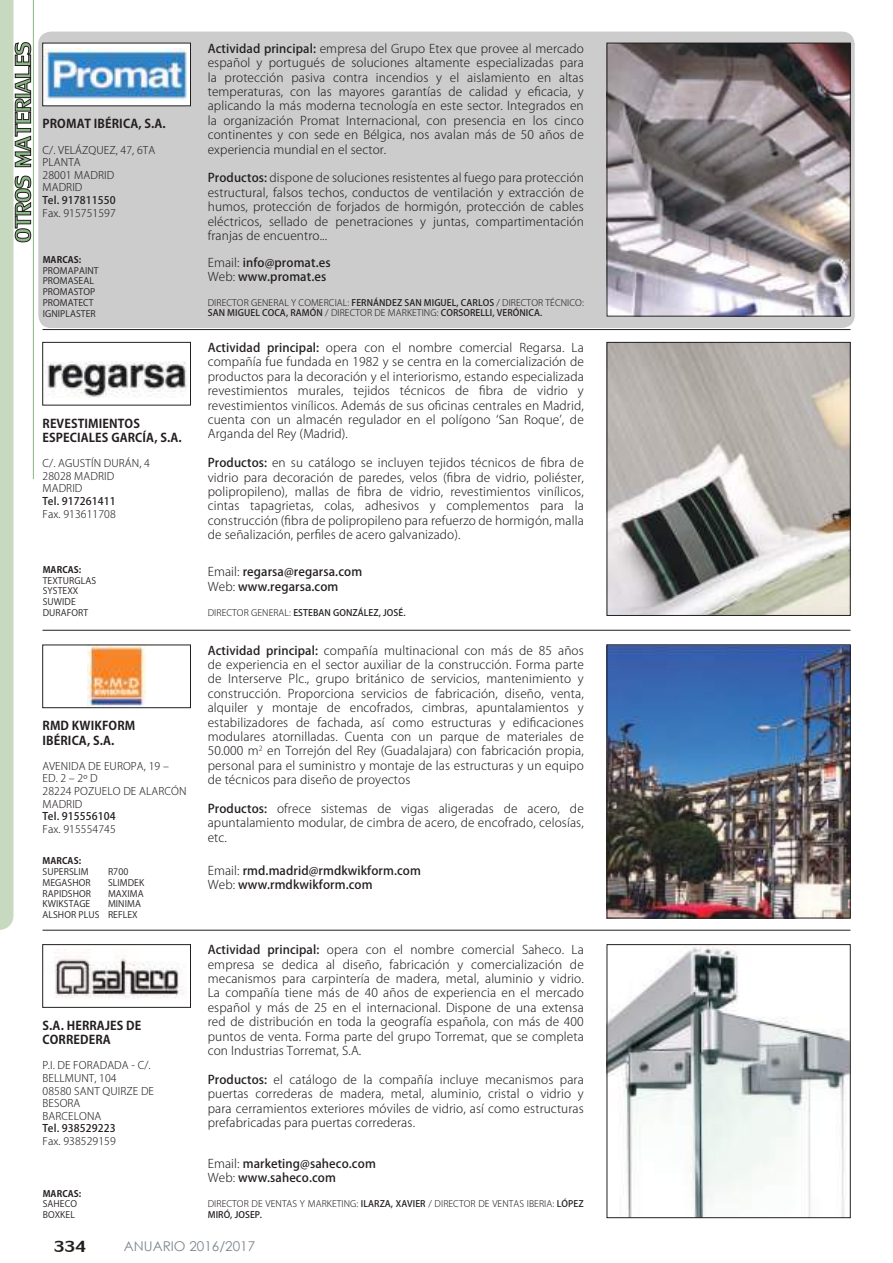
<style>
.page{position:relative;width:893px;height:1263px;background:#fff}
.page>*{position:absolute;margin:0;border:0;box-sizing:border-box;transform-origin:0 0}
.t1{font:24px "Lily UPC";color:#241f1f}
.t2{font:13.5px "Century Gothic";color:#80878d}
.t3{font:300 12px/14.4px "Koz Go Pro";letter-spacing:.01em;color:#241f1f;text-align:justify}
.t4{font:500 12px/14.4px "Koz Go Pro";letter-spacing:.01em;color:#241f1f}
.t5{font:700 12px/14.4px "Koz Go Pro";letter-spacing:.01em;color:#241f1f}
.t6{font:300 10.5px/12.6px "Koz Go Pro";letter-spacing:.01em;color:#241f1f}
.t7{font:500 10.5px "Koz Go Pro";letter-spacing:.01em;color:#241f1f}
.t8{font:300 9px/10.5px "Koz Go Pro";letter-spacing:.01em;color:#241f1f}
.t9{font:9px/10.8px "Koz Go Pro";letter-spacing:.01em;color:#241f1f}
.t10{font:500 9px "Koz Go Pro";letter-spacing:.01em;color:#241f1f}
.t11{font:700 9px "Koz Go Pro";letter-spacing:.01em;color:#241f1f}
.s1{font-weight:500}
.s2{font-weight:300}
</style>
<div class="page">
<div style="left:38px;top:32px;width:817px;height:296px;background:#cccccd;border-radius:13px"></div>
<hr style="left:43px;top:630px;width:807px;height:1px;background:#241f1f">
<hr style="left:43px;top:329px;width:807px;height:1px;background:#241f1f">
<img style="left:609px;top:45px;width:239px;height:269px">
<div style="left:607px;top:43px;width:243px;height:273px;border:1px solid #241f1f"></div>
<div style="left:43px;top:43px;width:147px;height:63px;background:#fff"></div>
<img style="left:45px;top:48px;width:142px;height:52px">
<img style="left:609px;top:344px;width:239px;height:270px">
<div style="left:607px;top:342px;width:243px;height:274px;border:1px solid #241f1f"></div>
<img style="left:45px;top:361px;width:142px;height:37px">
<div style="left:43px;top:342px;width:148px;height:63px;border:1px solid #241f1f"></div>
<hr style="left:43px;top:930px;width:807px;height:1px;background:#241f1f">
<img style="left:609px;top:946px;width:239px;height:270px">
<div style="left:607px;top:944px;width:243px;height:274px;border:1px solid #241f1f"></div>
<img style="left:54px;top:957px;width:132px;height:41px">
<div style="left:43px;top:944px;width:148px;height:63px;border:1px solid #241f1f"></div>
<img style="left:609px;top:647px;width:239px;height:269px">
<div style="left:607px;top:645px;width:243px;height:273px;border:1px solid #241f1f"></div>
<img style="left:88px;top:647px;width:57px;height:59px">
<div style="left:43px;top:645px;width:148px;height:63px;border:1px solid #241f1f"></div>
<svg style="left:0;top:0;width:31px;height:930px"></svg>
<hr style="left:33px;top:0;width:1px;height:479px;background:#8cb788">
<p class="t5" style="left:43px;top:117px;width:125px">PROMAT IBÉRICA, S.A.</p>
<p class="t6" style="left:43px;top:143px;width:114px">C/. VELÁZQUEZ, 47, 6TA<br>PLANTA<br>28001 MADRID<br>MADRID</p>
<p class="t7" style="left:43px;top:193px;width:75px">Tel. 917811550</p>
<p class="t6" style="left:43px;top:206px;width:75px">Fax. 915751597</p>
<p class="t11" style="left:43px;top:254px;width:40px">MARCAS:</p>
<p class="t9" style="left:43px;top:265px;width:57px">PROMAPAINT<br>PROMASEAL<br>PROMASTOP<br>PROMATECT<br>IGNIPLASTER</p>
<p class="t5" style="left:43px;top:417px;width:141px">REVESTIMIENTOS<br>ESPECIALES GARCÍA, S.A.</p>
<p class="t6" style="left:43px;top:457px;width:109px">C/. AGUSTÍN DURÁN, 4<br>28028 MADRID<br>MADRID</p>
<p class="t7" style="left:43px;top:494px;width:75px">Tel. 917261411</p>
<p class="t6" style="left:43px;top:507px;width:75px">Fax. 913611708</p>
<p class="t11" style="left:43px;top:564px;width:40px">MARCAS:</p>
<p class="t9" style="left:43px;top:575px;width:55px">TEXTURGLAS<br>SYSTEXX<br>SUWIDE<br>DURAFORT</p>
<p class="t5" style="left:43px;top:719px;width:94px">RMD KWIKFORM<br>IBÉRICA, S.A.</p>
<p class="t6" style="left:43px;top:760px;width:145px">AVENIDA DE EUROPA, 19 –<br>ED. 2 – 2º D<br>28224 POZUELO DE ALARCÓN<br>MADRID</p>
<p class="t7" style="left:43px;top:810px;width:75px">Tel. 915556104</p>
<p class="t6" style="left:43px;top:823px;width:75px">Fax. 915554745</p>
<p class="t11" style="left:43px;top:855px;width:40px">MARCAS:</p>
<p class="t9" style="left:43px;top:866px;width:58px">SUPERSLIM<br>MEGASHOR<br>RAPIDSHOR<br>KWIKSTAGE<br>ALSHOR PLUS</p>
<p class="t9" style="left:108px;top:866px;width:38px">R700<br>SLIMDEK<br>MAXIMA<br>MINIMA<br>REFLEX</p>
<p class="t5" style="left:43px;top:1019px;width:100px">S.A. HERRAJES DE<br>CORREDERA</p>
<p class="t6" style="left:43px;top:1059px;width:113px">P.I. DE FORADADA - C/.<br>BELLMUNT, 104<br>08580 SANT QUIRZE DE<br>BESORA<br>BARCELONA</p>
<p class="t7" style="left:43px;top:1122px;width:75px">Tel. 938529223</p>
<p class="t6" style="left:43px;top:1135px;width:75px">Fax. 938529159</p>
<p class="t11" style="left:43px;top:1187px;width:40px">MARCAS:</p>
<p class="t9" style="left:43px;top:1199px;width:36px">SAHECO<br>BOXKEL</p>
<p class="t3" style="left:208px;top:41px;width:378px"><span class="s1">Actividad principal:</span> empresa del Grupo Etex que provee al mercado español y portugués de soluciones altamente especializadas para la protección pasiva contra incendios y el aislamiento en altas temperaturas, con las mayores garantías de calidad y e昀椀cacia, y aplicando la más moderna tecnología en este sector. Integrados en la organización Promat Internacional, con presencia en los cinco continentes y con sede en Bélgica, nos avalan más de 50 años de experiencia mundial en el sector.</p>
<p class="t3" style="left:208px;top:171px;width:378px"><span class="s1">Productos:</span> dispone de soluciones resistentes al fuego para protección estructural, falsos techos, conductos de ventilación y extracción de humos, protección de forjados de hormigón, protección de cables eléctricos, sellado de penetraciones y juntas, compartimentación franjas de encuentro...</p>
<p class="t4" style="left:208px;top:256px;width:124px"><span class="s2">Email:</span> info@promat.es<br><span class="s2">Web:</span> www.promat.es</p>
<p class="t8" style="left:208px;top:297px;width:378px">DIRECTOR GENERAL Y COMERCIAL: <span class="s1">FERNÁNDEZ SAN MIGUEL, CARLOS</span> / DIRECTOR TÉCNICO:<br><span class="s1">SAN MIGUEL COCA, RAMÓN</span> / DIRECTOR DE MARKETING: <span class="s1">CORSORELLI, VERÓNICA.</span></p>
<p class="t3" style="left:208px;top:340px;width:378px"><span class="s1">Actividad principal:</span> opera con el nombre comercial Regarsa. La compañía fue fundada en 1982 y se centra en la comercialización de productos para la decoración y el interiorismo, estando especializada revestimientos murales, tejidos técnicos de 昀椀bra de vidrio y revestimientos vinílicos. Además de sus o昀椀cinas centrales en Madrid, cuenta con un almacén regulador en el polígono ‘San Roque’, de Arganda del Rey (Madrid).</p>
<p class="t3" style="left:208px;top:456px;width:378px"><span class="s1">Productos:</span> en su catálogo se incluyen tejidos técnicos de 昀椀bra de vidrio para decoración de paredes, velos (昀椀bra de vidrio, poliéster, polipropileno), mallas de 昀椀bra de vidrio, revestimientos vinílicos, cintas tapagrietas, colas, adhesivos y complementos para la construcción (昀椀bra de polipropileno para refuerzo de hormigón, malla de señalización, per昀椀les de acero galvanizado).</p>
<p class="t4" style="left:208px;top:565px;width:156px"><span class="s2">Email:</span> regarsa@regarsa.com<br><span class="s2">Web:</span> www.regarsa.com</p>
<p class="t10" style="left:208px;top:606px;width:199px"><span class="s2">DIRECTOR GENERAL:</span> ESTEBAN GONZÁLEZ, JOSÉ.</p>
<p class="t3" style="left:208px;top:643px;width:378px"><span class="s1">Actividad principal:</span> compañía multinacional con más de 85 años de experiencia en el sector auxiliar de la construcción. Forma parte de Interserve Plc., grupo británico de servicios, mantenimiento y construcción. Proporciona servicios de fabricación, diseño, venta, alquiler y montaje de encofrados, cimbras, apuntalamientos y estabilizadores de fachada, así como estructuras y edi昀椀caciones modulares atornilladas. Cuenta con un parque de materiales de 50.000 m<sup>2</sup> en Torrejón del Rey (Guadalajara) con fabricación propia, personal para el suministro y montaje de las estructuras y un equipo de técnicos para diseño de proyectos</p>
<p class="t3" style="left:208px;top:801px;width:378px"><span class="s1">Productos:</span> ofrece sistemas de vigas aligeradas de acero, de apuntalamiento modular, de cimbra de acero, de encofrado, celosías, etc.</p>
<p class="t4" style="left:208px;top:864px;width:215px"><span class="s2">Email:</span> rmd.madrid@rmdkwikform.com<br><span class="s2">Web:</span> www.rmdkwikform.com</p>
<p class="t3" style="left:208px;top:943px;width:378px"><span class="s1">Actividad principal:</span> opera con el nombre comercial Saheco. La empresa se dedica al diseño, fabricación y comercialización de mecanismos para carpintería de madera, metal, aluminio y vidrio.<br>La compañía tiene más de 40 años de experiencia en el mercado español y más de 25 en el internacional. Dispone de una extensa red de distribución en toda la geografía española, con más de 400 puntos de venta. Forma parte del grupo Torremat, que se completa con Industrias Torremat, S.A.</p>
<p class="t3" style="left:208px;top:1072px;width:378px"><span class="s1">Productos:</span> el catálogo de la compañía incluye mecanismos para puertas correderas de madera, metal, aluminio, cristal o vidrio y para cerramientos exteriores móviles de vidrio, así como estructuras prefabricadas para puertas correderas.</p>
<p class="t4" style="left:208px;top:1157px;width:170px"><span class="s2">Email:</span> marketing@saheco.com<br><span class="s2">Web:</span> www.saheco.com</p>
<p class="t8" style="left:208px;top:1199px;width:378px">DIRECTOR DE VENTAS Y MARKETING: <span class="s1">ILARZA, XAVIER</span> / DIRECTOR DE VENTAS IBERIA: <span class="s1">LÓPEZ<br>MIRÓ, JOSEP.</span></p>
<h1 class="t1" style="left:54px;top:1229px;width:34px">334</h1>
<p class="t2" style="left:124px;top:1241px;width:133px">ANUARIO 2016/2017</p>
</div>
